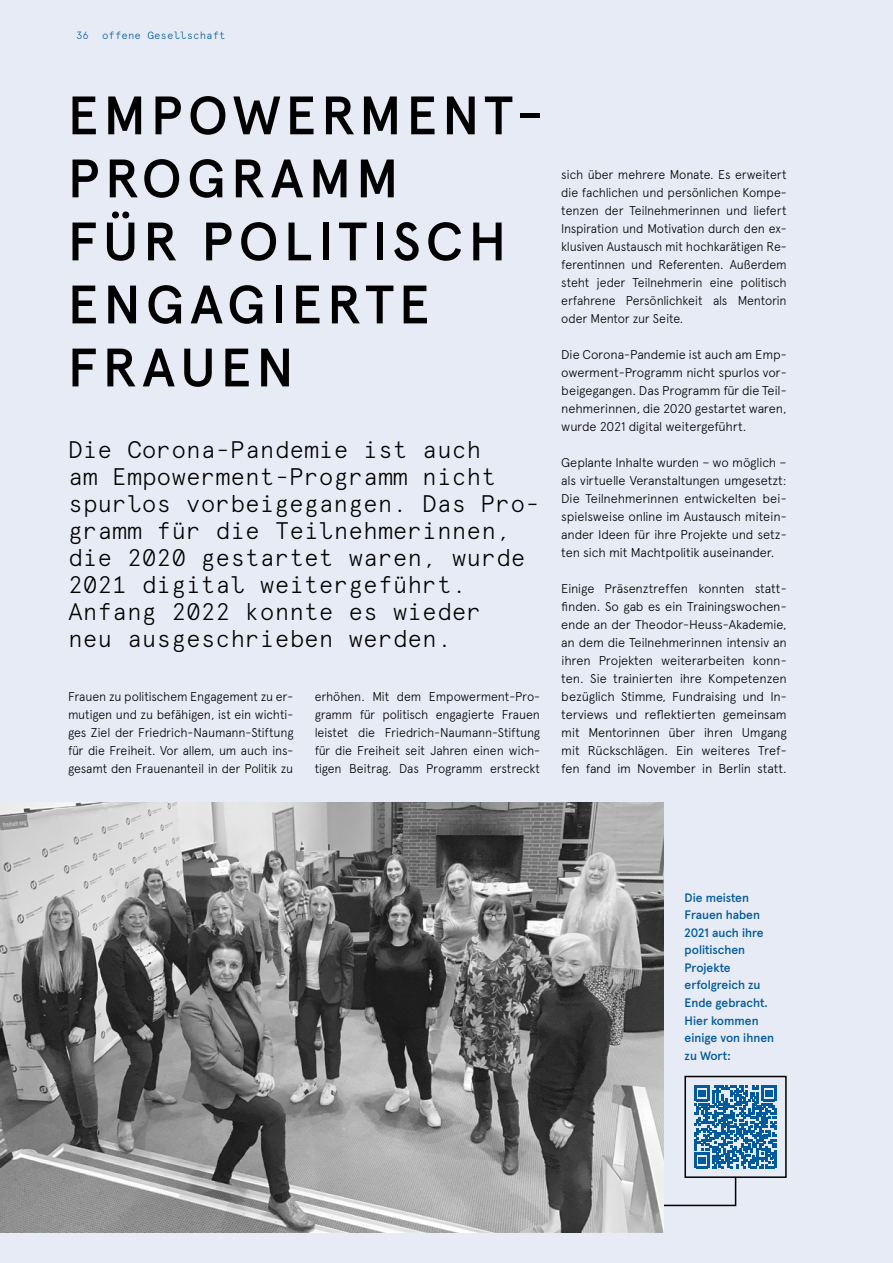
<style>
.page{position:relative;width:893px;height:1263px;background:#e7ebf6}
.page>*{position:absolute;margin:0;border:0;box-sizing:border-box;transform-origin:0 0}
.t1{font:500 54px/63px "Apercu Pro";letter-spacing:.095em;color:#000}
.t2{font:300 24px/27px "Apercu Mono Pro";letter-spacing:-.005em;color:#000}
.t3{font:300 12.75px/18px "Apercu";letter-spacing:-.015em;color:#000;text-align:justify}
.t4{font:500 12.3px/17.5px "Apercu Pro";color:#005a9b}
.t5{font:300 10.5px "Apercu Mono Pro";color:#005a9b}
</style>
<div class="page">
<svg style="left:664px;top:1178px;width:73px;height:29px"></svg>
<img style="left:0;top:802px;width:663px;height:430px">
<svg style="left:694px;top:1085px;width:83px;height:83px"></svg>
<div style="left:684px;top:1076px;width:103px;height:102px;border:2px solid #000"></div>
<p class="t5" style="left:76px;top:27px;width:15px">36</p>
<p class="t5" style="left:102px;top:27px;width:125px">offene Gesellschaft</p>
<h1 class="t1" style="left:68px;top:80px;width:477px">EMPOWERMENT-<br>PROGRAMM<br>FÜR POLITISCH<br>ENGAGIERTE<br>FRAUEN</h1>
<p class="t2" style="left:68px;top:434px;width:473px">Die Corona-Pandemie ist auch<br>am Empowerment-Programm nicht spurlos vorbeigegangen. Das Pro&shy;gramm für die Teilnehmerinnen, die 2020 gestartet waren, wurde<br>2021 digital weitergeführt.<br>Anfang 2022 konnte es wieder<br>neu ausgeschrieben werden.</p>
<p class="t3" style="left:68px;top:688px;width:227px">Frauen zu politischem Engagement zu er&shy;mutigen und zu befähigen, ist ein wichti&shy;ges Ziel der Friedrich-Naumann-Stiftung für die Freiheit. Vor allem, um auch ins&shy;gesamt den Frauenanteil in der Politik zu</p>
<p class="t3" style="left:315px;top:688px;width:227px">erhöhen. Mit dem Empowerment-Pro&shy;gramm für politisch engagierte Frauen leistet die Friedrich-Naumann-Stiftung für die Freiheit seit Jahren einen wich&shy;tigen Beitrag. Das Programm erstreckt</p>
<p class="t3" style="left:561px;top:166px;width:227px">sich über mehrere Monate. Es erweitert die fachlichen und persönlichen Kompe&shy;tenzen der Teilnehmerinnen und liefert Inspiration und Motivation durch den ex&shy;klusiven Austausch mit hochkarätigen Re&shy;ferentinnen und Referenten. Außerdem steht jeder Teilnehmerin eine politisch erfahrene Persönlichkeit als Mentorin oder Mentor zur Seite.</p>
<p class="t3" style="left:561px;top:346px;width:227px">Die Corona-Pandemie ist auch am Emp&shy;owerment-Programm nicht spurlos vor&shy;beigegangen. Das Programm für die Teil&shy;nehmerinnen, die 2020 gestartet waren, wurde 2021 digital weitergeführt.</p>
<p class="t3" style="left:561px;top:454px;width:227px">Geplante Inhalte wurden – wo möglich – als virtuelle Veranstaltungen umgesetzt:<br>Die Teilnehmerinnen entwickelten bei&shy;spielsweise online im Austausch mitein&shy;ander Ideen für ihre Projekte und setz&shy;ten sich mit Machtpolitik auseinander.</p>
<p class="t3" style="left:561px;top:580px;width:227px">Einige Präsenztreffen konnten statt&shy;finden. So gab es ein Trainingswochen&shy;ende an der Theodor-Heuss-Akademie, an dem die Teilnehmerinnen intensiv an ihren Projekten weiterarbeiten konn&shy;ten. Sie trainierten ihre Kompetenzen bezüglich Stimme, Fundraising und In&shy;terviews und reflektierten gemeinsam mit Mentorinnen über ihren Umgang mit Rückschlägen. Ein weiteres Tref&shy;fen fand im November in Berlin statt.</p>
<p class="t4" style="left:685px;top:888px;width:91px">Die meisten<br>Frauen haben<br>2021 auch ihre politischen<br>Projekte erfolgreich zu<br>Ende gebracht.<br>Hier kommen einige von ihnen zu Wort:</p>
</div>
